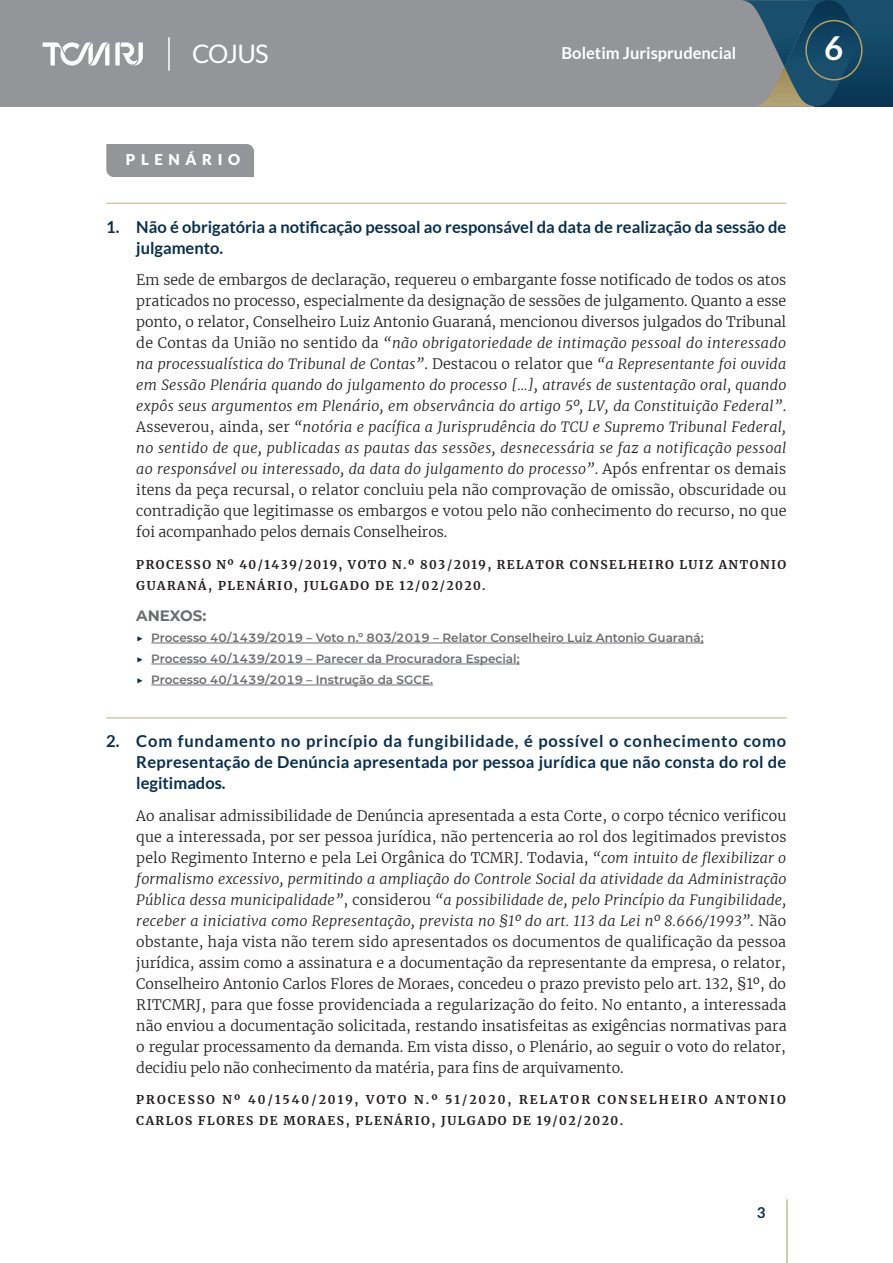
<style>
.page{position:relative;width:893px;height:1263px;background:#fff}
.page>*{position:absolute;margin:0;border:0;box-sizing:border-box;transform-origin:0 0}
.t1{font:700 33px "Lato";color:#fff}
.t2{font:25.5px "Lato";letter-spacing:-.04em;color:#fff}
.t3{font:700 16.5px/21px "Lato";color:#092f4f}
.t4{font:700 16.5px "Lato";color:#fff}
.turma{font:900 15px "Lato";letter-spacing:.375em;color:#fff}
.anexos{font:700 15px "Montserrat";color:#6c6d70}
.t5{font:700 15px "Lato";color:#092f4f}
.Parágrafo_normal{font:300 14.25px/21px "Merriweather";color:#231f20;text-align:justify}
.t6{font:600 12px "Montserrat";color:#6c6d70}
.processo{font:700 12px/21px "Merriweather";letter-spacing:.17em;color:#231f20}
.processo-2{font:700 12px/21px "Merriweather";letter-spacing:.125em;color:#231f20}
.s1{font-style:italic}
.s2{color:#092f4f}
</style>
<div class="page">
<div style="left:0;top:0;width:893px;height:106px;background:#939598"></div>
<svg style="left:891px;top:0;width:2px;height:106px"></svg>
<svg style="left:742px;top:0;width:149px;height:106px"></svg>
<hr style="left:786px;top:1199px;width:2px;height:64px;background:#b6a063">
<div style="left:805px;top:20px;width:57px;height:61px;border:2px solid #b6a063;border-radius:50%"></div>
<svg style="left:43px;top:42px;width:66px;height:23px"></svg>
<svg style="left:115px;top:42px;width:28px;height:23px"></svg>
<hr style="left:168px;top:37px;width:2px;height:34px;background:#fff">
<div style="left:106px;top:144px;width:148px;height:33px;background:#939598"></div>
<hr style="left:106px;top:203px;width:680px;height:1px;background:#d6c9a8">
<hr style="left:151px;top:643px;width:553px;height:1px;background:#6c6d70">
<hr style="left:151px;top:664px;width:369px;height:1px;background:#6c6d70">
<hr style="left:151px;top:685px;width:282px;height:1px;background:#6c6d70">
<hr style="left:106px;top:717px;width:680px;height:2px;background:#d6c9a8">
<h2 class="t2" style="left:192px;top:40px;width:78px">COJUS</h2>
<p class="t4" style="left:562px;top:44px;width:176px">Boletim Jurisprudencial</p>
<h1 class="t1" style="left:824px;top:30px;width:21px">6</h1>
<p class="turma" style="left:126px;top:151px;width:116px">PLENÁRIO</p>
<p class="t3" style="left:136px;top:216px;width:651px;text-indent:-30px">1. Não é obrigatória a notificação pessoal ao responsável da data de realização da sessão de julgamento.</p>
<p class="Parágrafo_normal" style="left:136px;top:269px;width:652px">Em sede de embargos de declaração, requereu o embargante fosse notificado de todos os atos praticados no processo, especialmente da designação de sessões de julgamento. Quanto a esse ponto, o relator, Conselheiro Luiz Antonio Guaraná, mencionou diversos julgados do Tribunal de Contas da União no sentido da <span class="s1">“não obrigatoriedade de intimação pessoal do interessado na processualística do Tribunal de Contas”</span>. Destacou o relator que <span class="s1">“a Representante foi ouvida em Sessão Plenária quando do julgamento do processo [...], através de sustentação oral, quando expôs seus argumentos em Plenário, em observância do artigo 5º, LV, da Constituição Federal”</span>.<br>Asseverou, ainda, ser <span class="s1">“notória e pacífica a Jurisprudência do TCU e Supremo Tribunal Federal, no sentido de que, publicadas as pautas das sessões, desnecessária se faz a notificação pessoal ao responsável ou interessado, da data do julgamento do processo”</span>. Após enfrentar os demais itens da peça recursal, o relator concluiu pela não comprovação de omissão, obscuridade ou contradição que legitimasse os embargos e votou pelo não conhecimento do recurso, no que foi acompanhado pelos demais Conselheiros.</p>
<p class="processo-2" style="left:136px;top:553px;width:651px">PROCESSO Nº 40/1439/2019, VOTO N.º 803/2019, RELATOR CONSELHEIRO LUIZ ANTONIO<br>GUARANÁ, PLENÁRIO, JULGADO DE 12/02/2020.</p>
<p class="anexos" style="left:136px;top:605px;width:71px">ANEXOS:</p>
<p class="t6" style="left:136px;top:629px;width:569px"><span class="s2">▶</span> Processo 40/1439/2019 – Voto n.º 803/2019 – Relator Conselheiro Luiz Antonio Guaraná;</p>
<p class="t6" style="left:136px;top:650px;width:385px"><span class="s2">▶</span> Processo 40/1439/2019 – Parecer da Procuradora Especial;</p>
<p class="t6" style="left:136px;top:671px;width:298px"><span class="s2">▶</span> Processo 40/1439/2019 – Instrução da SGCE.</p>
<p class="t3" style="left:136px;top:730px;width:651px;text-align:justify;text-indent:-30px">2. Com fundamento no princípio da fungibilidade, é possível o conhecimento como Representação de Denúncia apresentada por pessoa jurídica que não consta do rol de legitimados.</p>
<p class="Parágrafo_normal" style="left:136px;top:804px;width:652px">Ao analisar admissibilidade de Denúncia apresentada a esta Corte, o corpo técnico verificou que a interessada, por ser pessoa jurídica, não pertenceria ao rol dos legitimados previstos pelo Regimento Interno e pela Lei Orgânica do TCMRJ. Todavia, <span class="s1">“com intuito de flexibilizar o formalismo excessivo, permitindo a ampliação do Controle Social da atividade da Administração Pública dessa municipalidade”</span>, considerou <span class="s1">“a possibilidade de, pelo Princípio da Fungibilidade, receber a iniciativa como Representação, prevista no §1º do art. 113 da Lei nº 8.666/1993”</span>. Não obstante, haja vista não terem sido apresentados os documentos de qualificação da pessoa jurídica, assim como a assinatura e a documentação da representante da empresa, o relator, Conselheiro Antonio Carlos Flores de Moraes, concedeu o prazo previsto pelo art. 132, §1º, do RITCMRJ, para que fosse providenciada a regularização do feito. No entanto, a interessada não enviou a documentação solicitada, restando insatisfeitas as exigências normativas para o regular processamento da demanda. Em vista disso, o Plenário, ao seguir o voto do relator, decidiu pelo não conhecimento da matéria, para fins de arquivamento.</p>
<p class="processo" style="left:136px;top:1089px;width:651px">PROCESSO Nº 40/1540/2019, VOTO N.º 51/2020, RELATOR CONSELHEIRO ANTONIO<br>CARLOS FLORES DE MORAES, PLENÁRIO, JULGADO DE 19/02/2020.</p>
<p class="t5" style="left:757px;top:1204px;width:10px">3</p>
</div>
